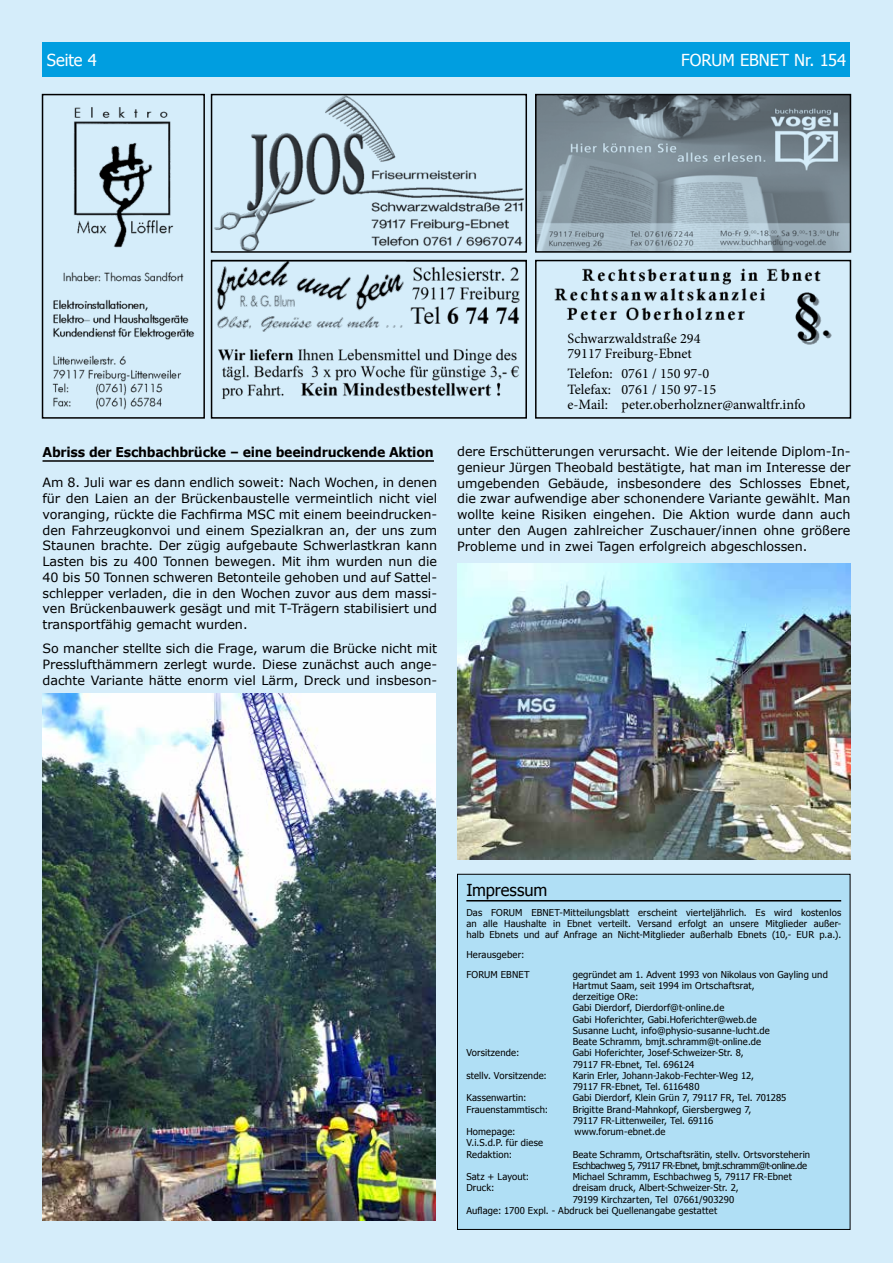
<style>
.page{position:relative;width:893px;height:1263px;background:#d5edfa}
.page>*{position:absolute;margin:0;border:0;box-sizing:border-box;transform-origin:0 0}
.t1{font:16.5px "Tahoma";letter-spacing:-.005em;color:#fff}
.t2{font:16.5px "Tahoma";letter-spacing:-.005em;color:#000}
.t3{font:14.25px/15.8px "Minion Pro";color:#000}
.t4{font:700 13.5px "Verdana";letter-spacing:-.02em;color:#000;scale:.93 1}
.t5{font:12.75px/15.8px "Verdana";letter-spacing:-.005em;color:#000;text-align:justify}
.t6{font:9.45px/11.2px "Tahoma";letter-spacing:.015em;color:#000}
</style>
<div class="page">
<div style="left:457px;top:874px;width:393px;height:355px;background:#b0dff5"></div>
<hr style="left:466px;top:900px;width:375px;height:1px;background:#000">
<div style="left:457px;top:874px;width:393px;height:356px;border:1px solid #000"></div>
<div style="left:43px;top:43px;width:807px;height:34px;background:#009ee0"></div>
<img style="left:217px;top:263px;width:303px;height:137px">
<div style="left:211px;top:260px;width:316px;height:159px;border:2px solid #000"></div>
<img style="left:214px;top:97px;width:310px;height:153px">
<div style="left:211px;top:94px;width:316px;height:159px;border:2px solid #000"></div>
<img style="left:52px;top:107px;width:143px;height:303px">
<div style="left:42px;top:94px;width:163px;height:325px;border:2px solid #000"></div>
<img style="left:554px;top:268px;width:278px;height:77px">
<div style="left:535px;top:260px;width:316px;height:159px;border:2px solid #000"></div>
<img style="left:538px;top:97px;width:310px;height:153px">
<div style="left:535px;top:94px;width:316px;height:159px;border:2px solid #000"></div>
<img style="left:43px;top:694px;width:393px;height:526px">
<img style="left:457px;top:563px;width:393px;height:296px">
<hr style="left:43px;top:460px;width:391px;height:2px;background:#000">
<h1 class="t1" style="left:47px;top:49px;width:51px">Seite 4</h1>
<h1 class="t1" style="left:681px;top:49px;width:167px">FORUM EBNET Nr. 154</h1>
<h3 class="t4" style="left:43px;top:442px;width:422px">Abriss der Eschbachbrücke – eine beeindruckende Aktion</h3>
<p class="t5" style="left:43px;top:475px;width:396px">Am 8. Juli war es dann endlich soweit: Nach Wochen, in denen für den Laien an der Brückenbaustelle vermeintlich nicht viel voranging, rückte die Fachfirma MSC mit einem beeindrucken&shy;den Fahrzeugkonvoi und einem Spezialkran an, der uns zum Staunen brachte. Der zügig aufgebaute Schwerlastkran kann Lasten bis zu 400 Tonnen bewegen. Mit ihm wurden nun die 40 bis 50 Tonnen schweren Betonteile gehoben und auf Sattel&shy;schlepper verladen, die in den Wochen zuvor aus dem massi&shy;ven Brückenbauwerk gesägt und mit T-Trägern stabilisiert und transportfähig gemacht wurden.</p>
<h3 class="t5" style="left:43px;top:641px;width:396px">So mancher stellte sich die Frage, warum die Brücke nicht mit Presslufthämmern zerlegt wurde. Diese zunächst auch ange&shy;dachte Variante hätte enorm viel Lärm, Dreck und insbeson-</h3>
<h2 class="t3" style="left:567px;top:330px;width:135px">Schwarzwaldstraße 294<br>79117 Freiburg-Ebnet</h2>
<h2 class="t3" style="left:567px;top:366px;width:240px">Telefon: 0761 / 150 97-0<br>Telefax: 0761 / 150 97-15<br>e-Mail: peter.oberholzner@anwaltfr.info</h2>
<p class="t5" style="left:457px;top:444px;width:395px">dere Erschütterungen verursacht. Wie der leitende Diplom-In&shy;genieur Jürgen Theobald bestätigte, hat man im Interesse der umgebenden Gebäude, insbesondere des Schlosses Ebnet, die zwar aufwendige aber schonendere Variante gewählt. Man wollte keine Risiken eingehen. Die Aktion wurde dann auch unter den Augen zahlreicher Zuschauer/innen ohne größere Probleme und in zwei Tagen erfolgreich abgeschlossen.</p>
<h1 class="t2" style="left:466px;top:879px;width:82px">Impressum</h1>
<p class="t6" style="left:466px;top:906px;width:376px;text-align:justify">Das FORUM EBNET-Mitteilungsblatt erscheint vierteljährlich. Es wird kostenlos an alle Haushalte in Ebnet verteilt. Versand erfolgt an unsere Mitglieder außer&shy;halb Ebnets und auf Anfrage an Nicht-Mitglieder außerhalb Ebnets (10,- EUR p.a.).</p>
<p class="t6" style="left:466px;top:944px;width:65px;line-height:19.8px">Herausgeber:<br>FORUM EBNET</p>
<p class="t6" style="left:573px;top:968px;width:257px">gegründet am 1. Advent 1993 von Nikolaus von Gayling und Hartmut Saam, seit 1994 im Ortschaftsrat,<br>derzeitige ORe:<br>Gabi Dierdorf, Dierdorf@t-online.de<br>Gabi Hoferichter, Gabi.Hoferichter@web.de<br>Susanne Lucht, info@physio-susanne-lucht.de<br>Beate Schramm, bmjt.schramm@t-online.de</p>
<p class="t6" style="left:466px;top:1047px;width:54px">Vorsitzende:</p>
<p class="t6" style="left:573px;top:1047px;width:173px">Gabi Hoferichter, Josef-Schweizer-Str. 8,<br>79117 FR-Ebnet, Tel. 696124</p>
<p class="t6" style="left:466px;top:1069px;width:82px">stellv. Vorsitzende:</p>
<p class="t6" style="left:573px;top:1069px;width:183px">Karin Erler, Johann-Jakob-Fechter-Weg 12,<br>79117 FR-Ebnet, Tel. 6116480</p>
<p class="t6" style="left:466px;top:1092px;width:62px">Kassenwartin:</p>
<p class="t6" style="left:573px;top:1092px;width:215px">Gabi Dierdorf, Klein Grün 7, 79117 FR, Tel. 701285</p>
<p class="t6" style="left:466px;top:1103px;width:83px">Frauenstammtisch:</p>
<p class="t6" style="left:573px;top:1103px;width:180px">Brigitte Brand-Mahnkopf, Giersbergweg 7,<br>79117 FR-Littenweiler, Tel. 69116</p>
<p class="t6" style="left:466px;top:1125px;width:51px">Homepage:</p>
<p class="t6" style="left:574px;top:1125px;width:93px">www.forum-ebnet.de</p>
<p class="t6" style="left:466px;top:1137px;width:78px">V.i.S.d.P. für diese<br>Redaktion:</p>
<p class="t6" style="left:573px;top:1148px;width:239px">Beate Schramm, Ortschaftsrätin, stellv. Ortsvorsteherin<br>Eschbachweg 5, 79117 FR-Ebnet, bmjt.schramm@t-online.de</p>
<p class="t6" style="left:466px;top:1170px;width:64px">Satz + Layout:</p>
<p class="t6" style="left:573px;top:1170px;width:221px">Michael Schramm, Eschbachweg 5, 79117 FR-Ebnet</p>
<p class="t6" style="left:466px;top:1182px;width:30px">Druck:</p>
<p class="t6" style="left:573px;top:1182px;width:167px">dreisam druck, Albert-Schweizer-Str. 2,</p>
<p class="t6" style="left:573px;top:1193px;width:163px">79199 Kirchzarten, Tel 07661/903290</p>
<p class="t6" style="left:466px;top:1204px;width:252px">Auflage: 1700 Expl. - Abdruck bei Quellenangabe gestattet</p>
</div>
